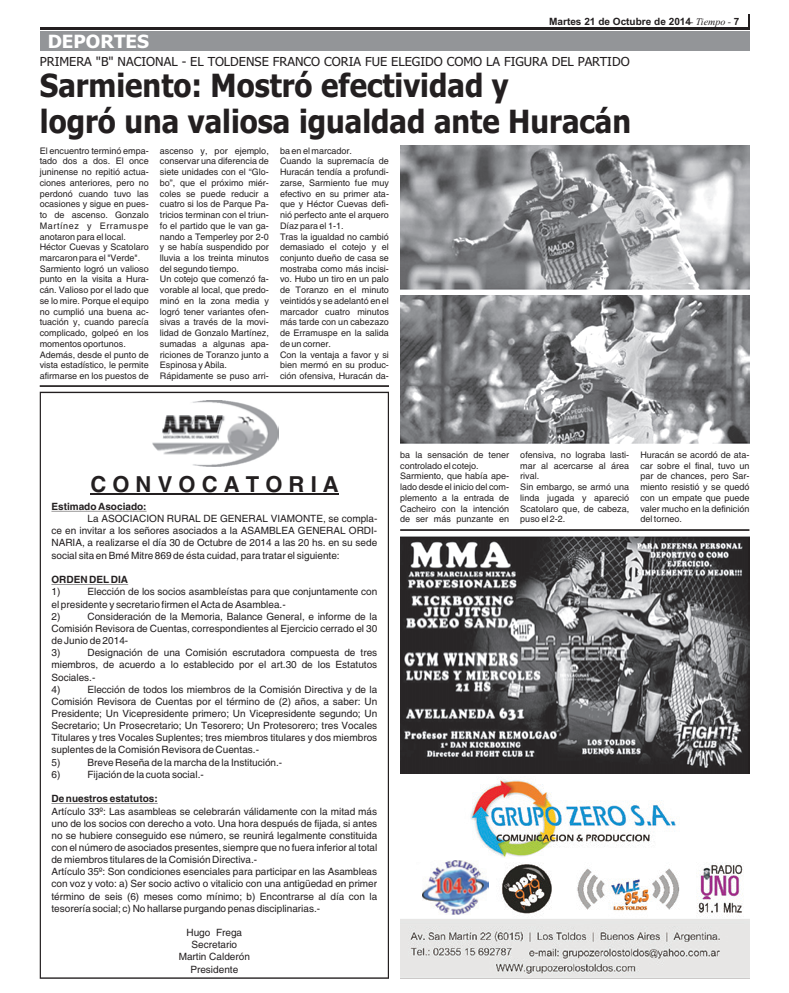
<style>
.page{position:relative;width:789px;height:993px;background:#fff}
.page>*{position:absolute;margin:0;border:0;box-sizing:border-box;transform-origin:0 0}
.t1{font:700 32px/36.7px "Tahoma";color:#231f20;scale:.91 1}
.t2{font:700 22px "Helvetica";color:#231f20}
.t3{font:700 18.2px "Tahoma";color:#fff}
.t4{font:12.4px "Tahoma";color:#231f20}
.t5{font:10px/12.1px "Helvetica";color:#231f20}
.t6{font:700 10px "Helvetica";color:#231f20}
.t7{font:700 10px "Arial";color:#231f20}
.t8{font:9px/10.7px "Helvetica";color:#231f20}
.s1{font-family:"Times New Roman";font-weight:400;font-style:italic}
</style>
<div class="page">
<img style="left:400px;top:295px;width:349px;height:148px">
<img style="left:400px;top:145px;width:349px;height:145px">
<svg style="left:748px;top:14px;width:1px;height:14px"></svg>
<hr style="left:40px;top:28px;width:709px;height:2px;background:#231f20">
<div style="left:40px;top:32px;width:709px;height:19px;background:#939598"></div>
<hr style="left:40px;top:385px;width:349px;height:2px;background:#231f20">
<svg style="left:40px;top:391px;width:349px;height:587px"></svg>
<hr style="left:51px;top:510px;width:95px;height:1px;background:#231f20">
<hr style="left:51px;top:584px;width:77px;height:1px;background:#231f20">
<hr style="left:51px;top:803px;width:107px;height:1px;background:#231f20">
<hr style="left:90px;top:493px;width:248px;height:1px;background:#231f20">
<hr style="left:400px;top:529px;width:349px;height:1px;background:#231f20">
<img style="left:470px;top:777px;width:206px;height:81px">
<img style="left:400px;top:862px;width:349px;height:116px">
<img style="left:422px;top:860px;width:66px;height:53px">
<img style="left:400px;top:536px;width:349px;height:237px">
<p class="t7" style="left:548px;top:17px;width:192px">Martes 21 de Octubre de 2014<span class="s1">- Tiempo -</span> 7</p>
<h3 class="t4" style="left:40px;top:56px;width:591px">PRIMERA "B" NACIONAL - EL TOLDENSE FRANCO CORIA FUE ELEGIDO COMO LA FIGURA DEL PARTIDO</h3>
<h1 class="t1" style="left:40px;top:69px;width:650px">Sarmiento: Mostró efectividad y<br>logró una valiosa igualdad ante Huracán</h1>
<h3 class="t3" style="left:48px;top:34px;width:103px">DEPORTES</h3>
<p class="t8" style="left:40px;top:146px;width:110px">El encuentro terminó empa&shy;tado dos a dos. El once juninense no repitió actua&shy;ciones anteriores, pero no perdonó cuando tuvo las ocasiones y sigue en pues&shy;to de ascenso. Gonzalo<br>Martínez y Erramuspe anotaron para el local.<br>Héctor Cuevas y Scatolaro marcaron para el "Verde".<br>Sarmiento logró un valioso punto en la visita a Hura&shy;cán. Valioso por el lado que se lo mire. Porque el equipo no cumplió una buena ac&shy;tuación y, cuando parecía complicado, golpeó en los momentos oportunos.<br>Además, desde el punto de vista estadístico, le permite afirmarse en los puestos de</p>
<p class="t8" style="left:160px;top:146px;width:110px">ascenso y, por ejemplo, conservar una diferencia de siete unidades con el “Glo&shy;bo”, que el próximo miér&shy;coles se puede reducir a cuatro si los de Parque Pa&shy;tricios terminan con el triun&shy;fo el partido que le van ga&shy;nando a Temperley por 2-0 y se había suspendido por lluvia a los treinta minutos del segundo tiempo.<br>Un cotejo que comenzó fa&shy;vorable al local, que predo&shy;minó en la zona media y logró tener variantes ofen&shy;sivas a través de la movi&shy;lidad de Gonzalo Martínez, sumadas a algunas apa&shy;riciones de Toranzo junto a<br>Espinosa y Abila.<br>Rápidamente se puso arri-</p>
<p class="t8" style="left:280px;top:146px;width:110px">ba en el marcador.<br>Cuando la supremacía de<br>Huracán tendía a profundi&shy;zarse, Sarmiento fue muy efectivo en su primer ata&shy;que y Héctor Cuevas defi&shy;nió perfecto ante el arquero<br>Díaz para el 1-1.<br>Tras la igualdad no cambió demasiado el cotejo y el conjunto dueño de casa se mostraba como más incisi&shy;vo. Hubo un tiro en un palo de Toranzo en el minuto veintidós y se adelantó en el marcador cuatro minutos más tarde con un cabezazo de Erramuspe en la salida de un corner.<br>Con la ventaja a favor y si bien mermó en su produc&shy;ción ofensiva, Huracán da-</p>
<h2 class="t2" style="left:90px;top:475px;width:250px">C O N V O C A T O R I A</h2>
<p class="t6" style="left:51px;top:502px;width:97px">Estimado Asociado:</p>
<p class="t5" style="left:51px;top:513px;width:327px;text-align:justify;text-indent:36px">La ASOCIACION RURAL DE GENERAL VIAMONTE, se compla&shy;ce en invitar a los señores asociados a la ASAMBLEA GENERAL ORDI-NARIA, a realizarse el día 30 de Octubre de 2014 a las 20 hs. en su sede social sita en Bmé Mitre 869 de ésta cuidad, para tratar el siguiente:</p>
<p class="t6" style="left:51px;top:575px;width:78px">ORDEN DEL DIA</p>
<p class="t5" style="left:51px;top:586px;width:10px">1)</p>
<p class="t5" style="left:51px;top:586px;width:327px;text-indent:36px">Elección de los socios asambleístas para que conjuntamente con el presidente y secretario firmen el Acta de Asamblea.-<br>2)</p>
<p class="t5" style="left:51px;top:611px;width:327px;text-indent:36px">Consideración de la Memoria, Balance General, e informe de la Comisión Revisora de Cuentas, correspondientes al Ejercicio cerrado el 30 de Junio de 2014-<br>3)</p>
<p class="t5" style="left:51px;top:647px;width:327px;text-indent:36px">Designación de una Comisión escrutadora compuesta de tres miembros, de acuerdo a lo establecido por el art.30 de los Estatutos Sociales.-<br>4)</p>
<p class="t5" style="left:51px;top:683px;width:327px;text-indent:36px">Elección de todos los miembros de la Comisión Directiva y de la Comisión Revisora de Cuentas por el término de (2) años, a saber: Un Presidente; Un Vicepresidente primero; Un Vicepresidente segundo; Un Secretario; Un Prosecretario; Un Tesorero; Un Protesorero; tres Vocales Titulares y tres Vocales Suplentes; tres miembros titulares y dos miembros suplentes de la Comisión Revisora de Cuentas.-<br>5)</p>
<p class="t5" style="left:87px;top:756px;width:196px">Breve Reseña de la marcha de la Institución.-</p>
<p class="t5" style="left:51px;top:768px;width:10px">6)</p>
<p class="t5" style="left:87px;top:768px;width:118px">Fijación de la cuota social.-</p>
<p class="t6" style="left:51px;top:794px;width:108px">De nuestros estatutos:</p>
<p class="t5" style="left:51px;top:805px;width:327px">Artículo 33º: Las asambleas se celebrarán válidamente con la mitad más uno de los socios con derecho a voto. Una hora después de fijada, si antes no se hubiere conseguido ese número, se reunirá legalmente constituida con el número de asociados presentes, siempre que no fuera inferior al total de miembros titulares de la Comisión Directiva.-<br>Artículo 35º: Son condiciones esenciales para participar en las Asambleas con voz y voto: a) Ser socio activo o vitalicio con una antigüedad en primer término de seis (6) meses como mínimo; b) Encontrarse al día con la tesorería social; c) No hallarse purgando penas disciplinarias.-</p>
<p class="t5" style="left:179px;top:927px;width:73px;text-align:center">Hugo Frega<br>Secretario<br>Martin Calderón<br>Presidente</p>
<p class="t8" style="left:400px;top:450px;width:110px">ba la sensación de tener controlado el cotejo.<br>Sarmiento, que había ape&shy;lado desde el inicio del com&shy;plemento a la entrada de<br>Cacheiro con la intención de ser más punzante en</p>
<p class="t8" style="left:520px;top:450px;width:110px">ofensiva, no lograba lasti&shy;mar al acercarse al área rival.<br>Sin embargo, se armó una linda jugada y apareció<br>Scatolaro que, de cabeza, puso el 2-2.</p>
<p class="t8" style="left:640px;top:450px;width:110px;text-align:justify">Huracán se acordó de ata&shy;car sobre el final, tuvo un par de chances, pero Sar&shy;miento resistió y se quedó con un empate que puede valer mucho en la definición del torneo.</p>
</div>
